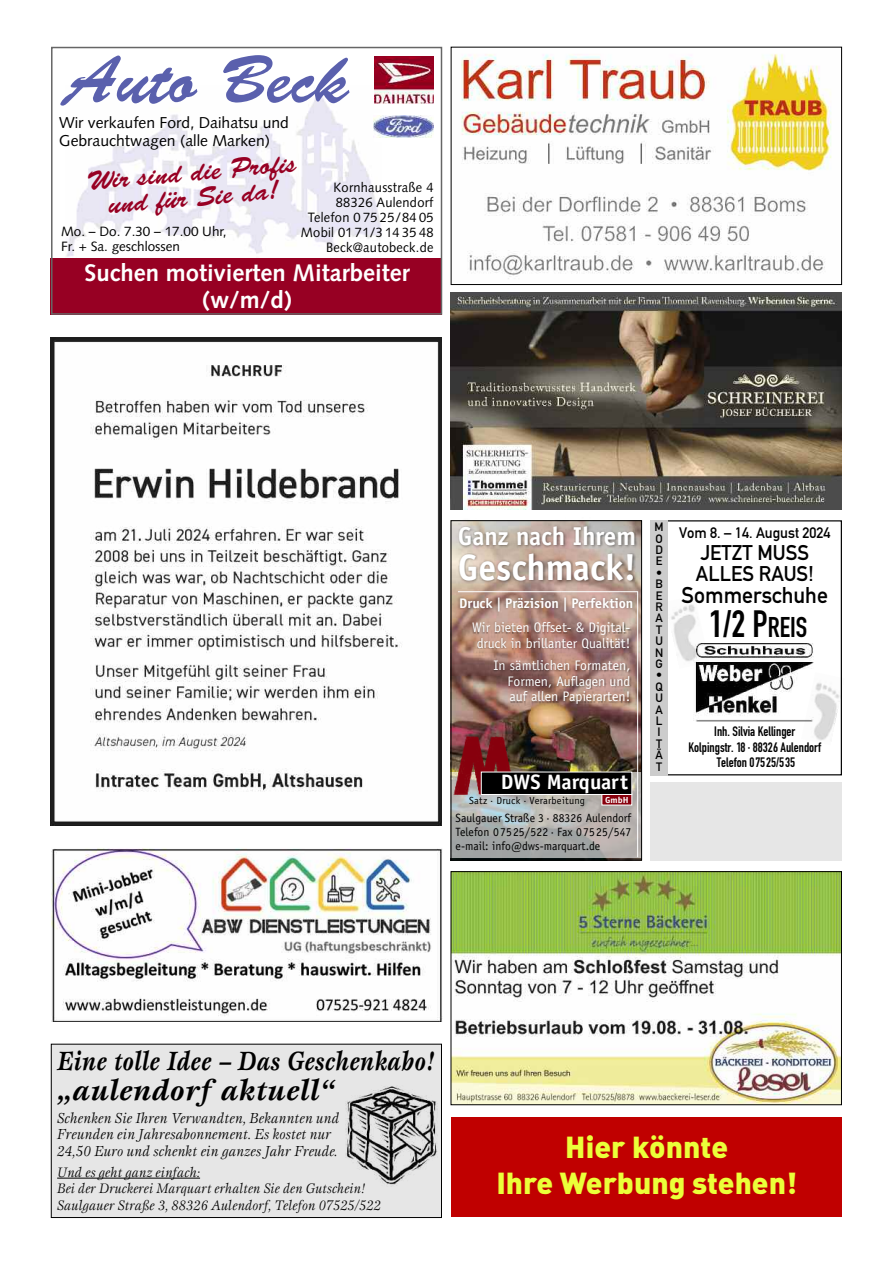
<style>
.page{position:relative;width:893px;height:1263px;background:#fff}
.page>*{position:absolute;margin:0;border:0;box-sizing:border-box;transform-origin:0 0}
.t1{font:67.5px "Brush Script";color:#5a60ad}
.t2{font:37.5px "DIN Engschrift Std";color:#000}
.t3{font:700 36.75px "Officina Sans";color:#fff}
.t4{font:30px/36px "DIN Black Alternate";color:#ebff39;text-align:center}
.t5{font:italic 700 30px "Esprit";letter-spacing:.015em;color:#000}
.t6{font:italic 700 27.3px "Esprit";letter-spacing:.015em;color:#000;scale:.84 1}
.t7{font:27px/25.5px "Brush Script";color:#970023;text-align:center}
.t8{font:700 25.8px "Officina Sans";color:#fff}
.t9{font:700 24px/27px "Syntax";color:#fff;text-align:center}
.t10{font:22.5px "DIN Mittelschrift Std";color:#000}
.t11{font:21px/21px "DIN Mittelschrift Std";color:#000}
.t12{font:700 20.85px "Officina Sans";color:#fff}
.t13{font:15.75px/18px "Syntax";color:#000}
.t14{font:italic 15px/16.5px "Esprit";letter-spacing:.015em;color:#000;scale:.93 1}
.t15{font:15px "DIN Mittelschrift Std";color:#000}
.t16{font:italic 14.25px/16.5px "Esprit";letter-spacing:.015em;color:#000;scale:.93 1}
.t17{font:700 13.95px "Officina Sans";color:#fff}
.t18{font:13.8px/15.8px "Officina Sans";color:#fff;text-align:center}
.t19{font:13.5px/15px "Syntax";letter-spacing:.02em;color:#000;text-align:right;scale:.95 1}
.t20{font:13.5px/15.8px "DIN Engschrift Std";color:#000;text-align:center}
.t21{font:13.5px/15px "Syntax";color:#000}
.t22{font:12px/13.6px "Officina Sans";letter-spacing:.005em;color:#000;text-align:justify}
.t23{font:12px/11.4px "DIN Mittelschrift Std";color:#000}
.t24{font:10.35px "Officina Sans";letter-spacing:.025em;color:#000}
.t25{font:700 8.7px "Officina Sans";color:#fff;scale:1.05 1}
.s1{font-size:28.2px}
</style>
<div class="page">
<img style="left:461px;top:54px;width:371px;height:225px">
<div style="left:451px;top:47px;width:391px;height:238px;border:1px solid #000"></div>
<img style="left:453px;top:718px;width:187px;height:140px">
<div style="left:451px;top:772px;width:191px;height:85px;background:#fff;opacity:.62"></div>
<img style="left:450px;top:520px;width:201px;height:94px">
<hr style="left:637px;top:591px;width:1px;height:266px;background:#fff">
<img style="left:450px;top:590px;width:195px;height:24px">
<div style="left:602px;top:794px;width:30px;height:11px;background:#88000d"></div>
<img style="left:453px;top:735px;width:63px;height:61px">
<div style="left:481px;top:772px;width:151px;height:22px;background:#000"></div>
<div style="left:481px;top:772px;width:151px;height:23px;border:1px solid #fff"></div>
<img style="left:450px;top:614px;width:201px;height:104px">
<img style="left:66px;top:87px;width:315px;height:170px">
<svg style="left:374px;top:113px;width:58px;height:28px"></svg>
<img style="left:374px;top:115px;width:59px;height:22px">
<div style="left:374px;top:56px;width:59px;height:53px;background:#fff"></div>
<img style="left:374px;top:56px;width:59px;height:48px">
<div style="left:51px;top:258px;width:391px;height:57px;background:#970023"></div>
<div style="left:51px;top:47px;width:391px;height:268px;border:2px solid #666"></div>
<img style="left:451px;top:293px;width:391px;height:216px">
<img style="left:51px;top:337px;width:391px;height:489px">
<img style="left:671px;top:604px;width:25px;height:58px">
<img style="left:801px;top:683px;width:39px;height:58px">
<div style="left:651px;top:520px;width:191px;height:255px;border:1px solid #000"></div>
<img style="left:694px;top:643px;width:119px;height:78px">
<div style="left:651px;top:520px;width:17px;height:255px;background:#ccc"></div>
<img style="left:453px;top:873px;width:387px;height:230px">
<div style="left:451px;top:871px;width:391px;height:234px;border:1px solid #000"></div>
<div style="left:452px;top:1117px;width:390px;height:99px;background:#c00000"></div>
<div style="left:651px;top:782px;width:191px;height:78px;background:#e6e6e6"></div>
<img style="left:51px;top:848px;width:391px;height:174px">
<div style="left:52px;top:1045px;width:389px;height:172px;background:#e6e6e6"></div>
<div style="left:51px;top:1044px;width:391px;height:174px;border:1px solid #000"></div>
<hr style="left:57px;top:1178px;width:143px;height:1px;background:#000">
<img style="left:346px;top:1086px;width:92px;height:99px">
<h1 class="t1" style="left:65px;top:54px;width:285px">Auto Beck</h1>
<p class="t13" style="left:59px;top:115px;width:231px">Wir verkaufen Ford, Daihatsu und<br>Gebrauchtwagen (alle Marken)</p>
<h3 class="t7" style="left:86px;top:171px;width:212px;rotate:-5deg">Wir sind die Profis und für Sie da!</h3>
<p class="t19" style="left:301px;top:181px;width:141px">Kornhausstraße 4<br>88326 Aulendorf<br>Telefon 0 75 25/84 05<br>Mobil 01 71/3 14 35 48<br>Beck@autobeck.de</p>
<p class="t21" style="left:61px;top:225px;width:167px">Mo. – Do. 7.30 – 17.00 Uhr,<br>Fr. + Sa. geschlossen</p>
<h3 class="t9" style="left:84px;top:261px;width:327px">Suchen motivierten Mitarbeiter (w/m/d)</h3>
<h3 class="t8" style="left:458px;top:527px;width:180px">Ganz nach Ihrem</h3>
<h3 class="t3" style="left:458px;top:553px;width:180px">Geschmack!</h3>
<p class="t17" style="left:459px;top:598px;width:176px">Druck | Präzision | Perfektion</p>
<p class="t18" style="left:472px;top:621px;width:160px">Wir bieten Offset- &amp; Digital&shy;druck in brillanter Qualität!</p>
<p class="t18" style="left:508px;top:658px;width:124px;text-align:justify;text-indent:-14px">In sämtlichen Formaten, Formen, Auflagen und auf allen Papierarten!</p>
<h3 class="t12" style="left:501px;top:774px;width:129px">DWS Marquart</h3>
<p class="t22" style="left:456px;top:812px;width:177px">Saulgauer Straße 3· 88326 Aulendorf Telefon 07525/522· Fax 07525/547 e-mail: info@dws-marquart.de</p>
<p class="t24" style="left:469px;top:796px;width:117px">Satz · Druck · Verarbeitung</p>
<p class="t25" style="left:605px;top:796px;width:24px">GmbH</p>
<p class="t23" style="left:655px;top:522px;width:11px">M<br>O<br>D<br>E •<br>B<br>E<br>R<br>A<br>T<br>U<br>N<br>G •<br>Q<br>U<br>A<br>L<br>I<br>T<br>Ä<br>T</p>
<p class="t15" style="left:679px;top:527px;width:153px">Vom 8. – 14. August 2024</p>
<h3 class="t11" style="left:696px;top:544px;width:119px">JETZT MUSS<br>ALLES RAUS!</h3>
<h3 class="t10" style="left:682px;top:587px;width:148px">Sommerschuhe</h3>
<h2 class="t2" style="left:709px;top:610px;width:100px">1/2 P<span class="s1">REIS</span></h2>
<p class="t20" style="left:688px;top:724px;width:134px">Inh. Silvia Kellinger<br>Kolpingstr. 18 · 88326 Aulendorf<br>Telefon 07525/535</p>
<h3 class="t6" style="left:57px;top:1050px;width:451px">Eine tolle Idee – Das Geschenkabo!</h3>
<h3 class="t5" style="left:57px;top:1078px;width:279px">„aulendorf aktuell“</h3>
<p class="t14" style="left:57px;top:1110px;width:305px">Schenken Sie Ihren Verwandten, Bekannten und<br>Freunden ein Jahresabonnement. Es kostet nur<br>24,50 Euro und schenkt ein ganzes Jahr Freude.</p>
<p class="t16" style="left:57px;top:1165px;width:350px">Und es geht ganz einfach:<br>Bei der Druckerei Marquart erhalten Sie den Gutschein!<br>Saulgauer Straße 3, 88326 Aulendorf, Telefon 07525/522</p>
<h3 class="t4" style="left:496px;top:1130px;width:302px">Hier könnte<br>Ihre Werbung stehen!</h3>
</div>
